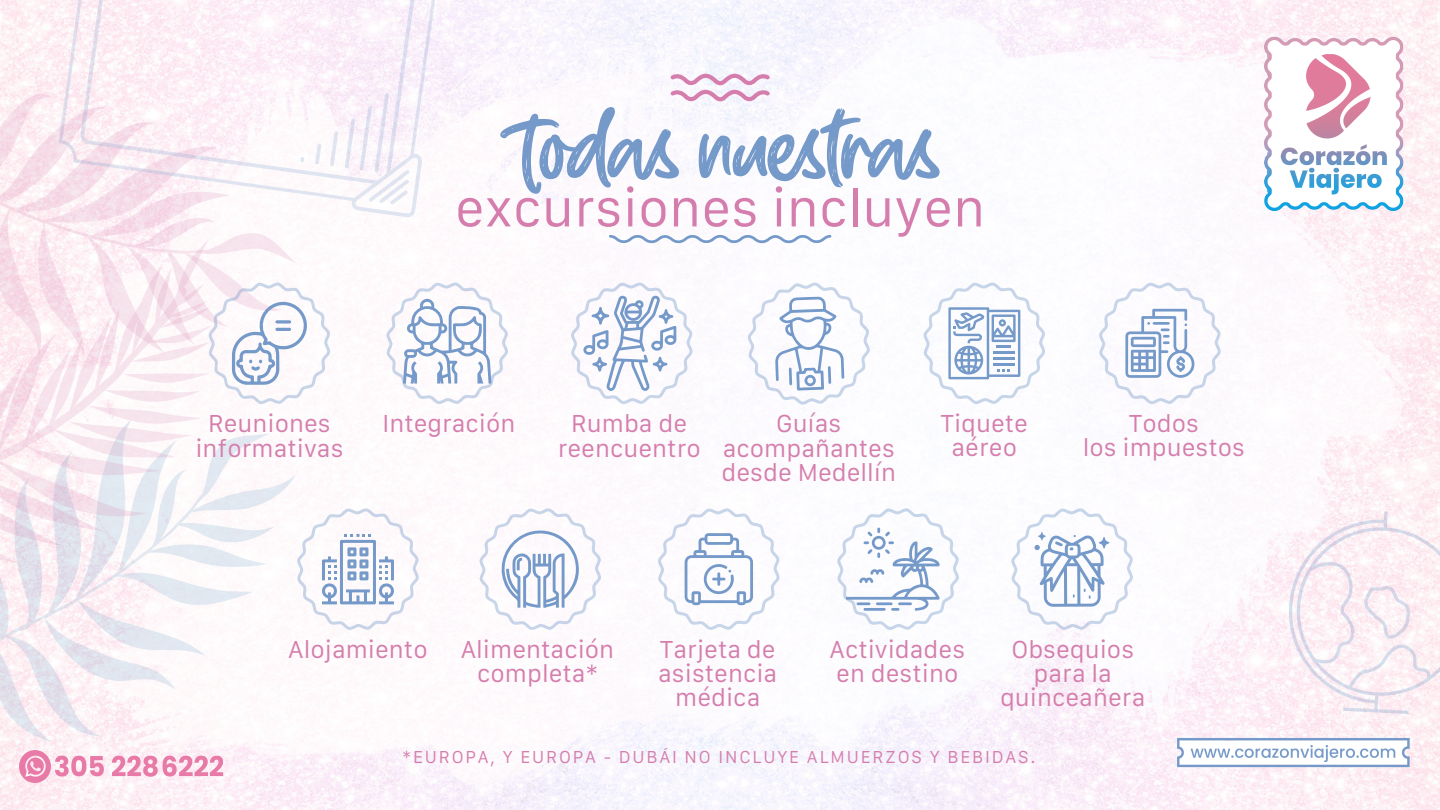
<style>
.page{position:relative;width:1440px;height:810px;background:#fff}
.page>*{position:absolute;margin:0;border:0;box-sizing:border-box;transform-origin:0 0}
.t1{font:98.7px "Gold Night";letter-spacing:-.165em;color:#759ac9;scale:1.09 1}
.t2{font:50.47px "Galvji";color:#d57ead}
.t3{font:23.48px/24.2px "Galvji";color:#d57ead;text-align:center}
.t4{font:16.5px "Galvji";letter-spacing:.11em;color:#d57ead}
</style>
<div class="page">
<img style="left:0;top:0;width:1440px;height:810px">
<svg style="left:0;top:443px;width:296px;height:299px"></svg>
<svg style="left:0;top:357px;width:211px;height:240px"></svg>
<svg style="left:0;top:486px;width:62px;height:60px"></svg>
<svg style="left:0;top:94px;width:297px;height:263px"></svg>
<svg style="left:609px;top:235px;width:222px;height:8px"></svg>
<svg style="left:670px;top:73px;width:100px;height:29px"></svg>
<svg style="left:386px;top:283px;width:122px;height:121px"></svg>
<svg style="left:748px;top:283px;width:122px;height:122px"></svg>
<svg style="left:924px;top:283px;width:121px;height:121px"></svg>
<svg style="left:571px;top:283px;width:122px;height:121px"></svg>
<svg style="left:69px;top:283px;width:261px;height:160px"></svg>
<svg style="left:1099px;top:283px;width:122px;height:121px"></svg>
<svg style="left:297px;top:508px;width:122px;height:122px"></svg>
<svg style="left:479px;top:508px;width:122px;height:122px"></svg>
<svg style="left:837px;top:508px;width:122px;height:122px"></svg>
<svg style="left:658px;top:508px;width:122px;height:122px"></svg>
<svg style="left:1011px;top:508px;width:122px;height:122px"></svg>
<svg style="left:59px;top:0;width:415px;height:206px;fill:#fdf3f9"></svg>
<svg style="left:80px;top:0;width:376px;height:185px;fill:#fdf1f8"></svg>
<svg style="left:345px;top:93px;width:77px;height:125px"></svg>
<svg style="left:1289px;top:511px;width:151px;height:203px"></svg>
<img style="left:1165px;top:735px;width:253px;height:37px">
<img style="left:1257px;top:35px;width:153px;height:179px">
<img style="left:19px;top:750px;width:209px;height:32px">
<h1 class="t1" style="left:497px;top:84px;width:411px">Todas nuestras</h1>
<h2 class="t2" style="left:455px;top:180px;width:532px">excursiones incluyen</h2>
<p class="t3" style="left:195px;top:412px;width:150px">Reuniones informativas</p>
<p class="t3" style="left:383px;top:412px;width:135px">Integración</p>
<p class="t3" style="left:558px;top:412px;width:145px">Rumba de reencuentro</p>
<p class="t3" style="left:722px;top:412px;width:176px">Guías acompañantes desde Medellín</p>
<p class="t3" style="left:940px;top:412px;width:89px">Tiquete aéreo</p>
<p class="t3" style="left:1083px;top:412px;width:164px">Todos<br>los impuestos</p>
<p class="t3" style="left:288px;top:638px;width:141px">Alojamiento</p>
<p class="t3" style="left:461px;top:638px;width:155px">Alimentación completa*</p>
<p class="t3" style="left:658px;top:638px;width:121px">Tarjeta de asistencia médica</p>
<p class="t3" style="left:830px;top:638px;width:137px;text-align:left">Actividades en destino</p>
<p class="t3" style="left:1000px;top:638px;width:147px">Obsequios para la quinceañera</p>
<p class="t4" style="left:403px;top:747px;width:635px">*EUROPA, Y EUROPA - DUBÁI NO INCLUYE ALMUERZOS Y BEBIDAS.</p>
</div>
